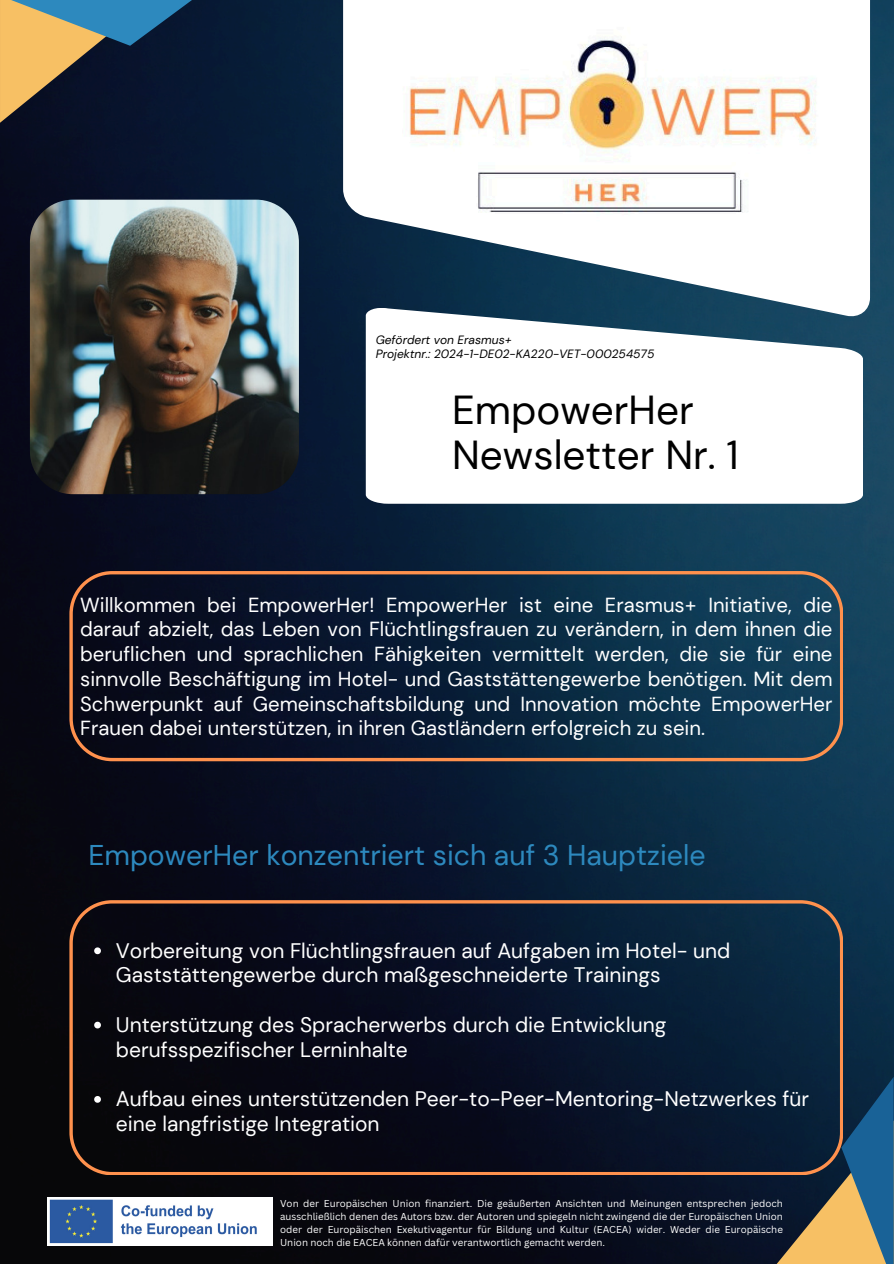
<style>
.page{position:relative;width:894px;height:1264px;background:#fff}
.page>*{position:absolute;margin:0;border:0;box-sizing:border-box;transform-origin:0 0}
.t1{font:40.35px/45px "DM Sans";color:#000}
.t2{font:28.5px "DM Sans";color:#2d89be}
.t3{font:21px/24.8px "DM Sans";color:#fff}
.t4{font:20.25px/24.8px "DM Sans";color:#fff;text-align:justify}
.t5{font:italic 12px/14px "DM Sans";color:#000}
.t6{font:9.75px/13px "Canva Sans";color:#fff;text-align:justify}
</style>
<div class="page">
<img style="left:0;top:0;width:893px;height:1263px">
<img style="left:343px;top:0;width:526px;height:316px">
<svg style="left:365px;top:308px;width:497px;height:196px"></svg>
<svg style="left:69px;top:571px;width:773px;height:190px;background:#142539"></svg>
<svg style="left:760px;top:1076px;width:133px;height:187px;background:#54615f"></svg>
<svg style="left:0;top:0;width:198px;height:123px;background:#525854"></svg>
<img style="left:30px;top:200px;width:269px;height:294px;border-radius:43px">
<svg style="left:69px;top:900px;width:773px;height:274px;background:#0e1423"></svg>
<svg style="left:94px;top:947px;width:7px;height:7px"></svg>
<svg style="left:94px;top:1021px;width:7px;height:7px"></svg>
<svg style="left:94px;top:1095px;width:7px;height:7px"></svg>
<img style="left:48px;top:1197px;width:225px;height:48px">
<h3 class="t5" style="left:375px;top:333px;width:280px">Gefördert von Erasmus+<br>Projektnr.: 2024-1-DE02-KA220-VET-000254575</h3>
<h2 class="t1" style="left:452px;top:387px;width:288px">EmpowerHer<br>Newsletter Nr. 1</h2>
<p class="t4" style="left:80px;top:592px;width:753px">Willkommen bei EmpowerHer! EmpowerHer ist eine Erasmus+ Initiative, die darauf abzielt, das Leben von Flüchtlingsfrauen zu verändern, in dem ihnen die beruflichen und sprachlichen Fähigkeiten vermittelt werden, die sie für eine sinnvolle Beschäftigung im Hotel- und Gaststättengewerbe benötigen. Mit dem Schwerpunkt auf Gemeinschaftsbildung und Innovation möchte EmpowerHer Frauen dabei unterstützen, in ihren Gastländern erfolgreich zu sein.</p>
<p class="t2" style="left:88px;top:836px;width:618px">EmpowerHer konzentriert sich auf 3 Hauptziele</p>
<p class="t3" style="left:116px;top:938px;width:615px">Vorbereitung von Flüchtlingsfrauen auf Aufgaben im Hotel- und<br>Gaststättengewerbe durch maßgeschneiderte Trainings</p>
<h4 class="t3" style="left:116px;top:1012px;width:552px">Unterstützung des Spracherwerbs durch die Entwicklung berufsspezifischer Lerninhalte</h4>
<h1 class="t3" style="left:116px;top:1086px;width:694px">Aufbau eines unterstützenden Peer-to-Peer-Mentoring-Netzwerkes für eine langfristige Integration</h1>
<p class="t6" style="left:280px;top:1196px;width:504px">Von der Europäischen Union finanziert. Die geäußerten Ansichten und Meinungen entsprechen jedoch ausschließlich denen des Autors bzw. der Autoren und spiegeln nicht zwingend die der Europäischen Union oder der Europäischen Exekutivagentur für Bildung und Kultur (EACEA) wider. Weder die Europäische Union noch die EACEA können dafür verantwortlich gemacht werden.</p>
</div>
